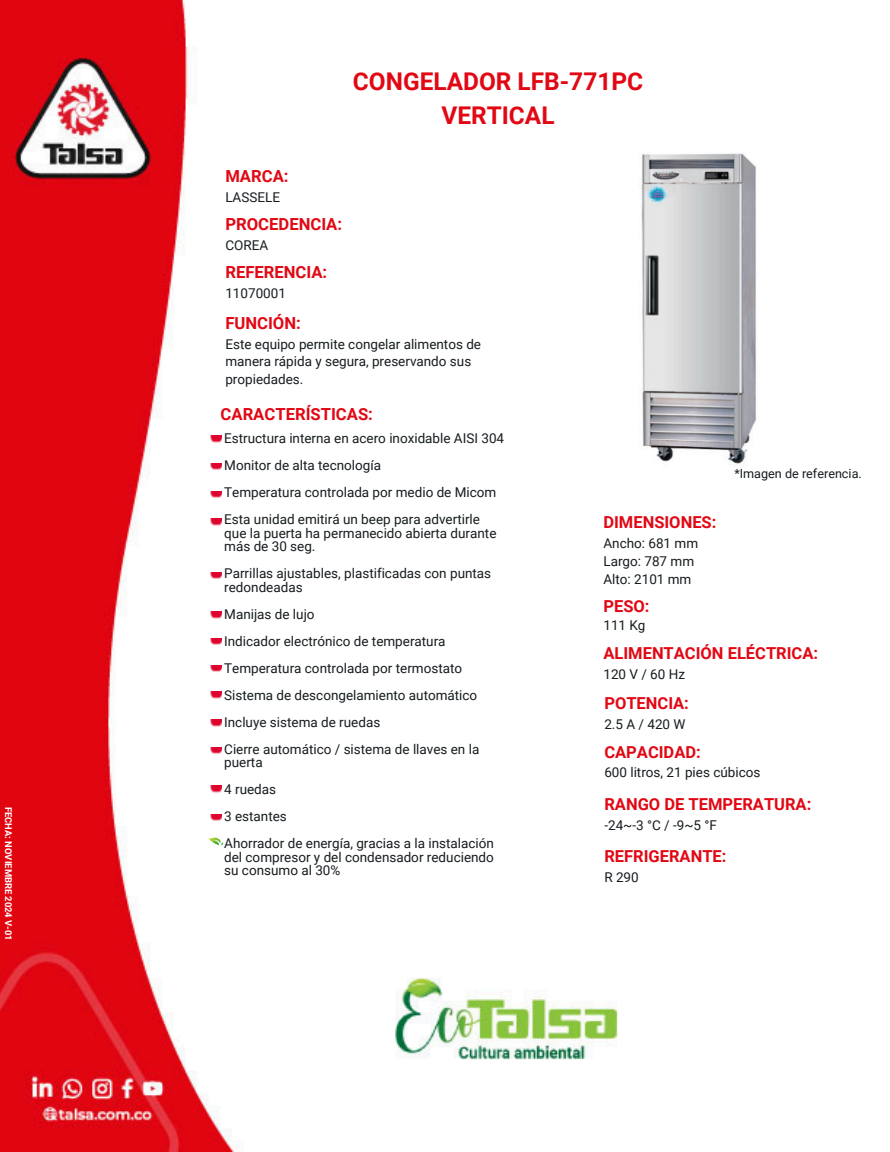
<style>
.page{position:relative;width:890px;height:1152px;background:#fff}
.page>*{position:absolute;margin:0;border:0;box-sizing:border-box;transform-origin:0 0}
.t1{font:700 24.45px/33.8px "Roboto";color:#e10814;text-align:center}
.t2{font:700 16.65px "Roboto";color:#e10814}
.t3{font:700 16.5px "Roboto";color:#e10814}
.t4{font:13.5px/13.5px "Roboto";color:#161c1f}
.t5{font:12.6px "Roboto";color:#161c1f}
.t6{font:700 9.38px "Roboto";color:#fff}
</style>
<div class="page">
<img style="left:0;top:0;width:618px;height:1152px">
<div style="left:527px;top:361px;width:43px;height:43px;background:#fff"></div>
<svg style="left:210px;top:436px;width:11px;height:7px"></svg>
<svg style="left:210px;top:519px;width:11px;height:7px"></svg>
<svg style="left:210px;top:491px;width:11px;height:7px"></svg>
<svg style="left:210px;top:720px;width:11px;height:7px"></svg>
<svg style="left:210px;top:612px;width:11px;height:7px"></svg>
<svg style="left:210px;top:639px;width:11px;height:7px"></svg>
<svg style="left:210px;top:665px;width:11px;height:8px"></svg>
<svg style="left:210px;top:463px;width:11px;height:8px"></svg>
<svg style="left:210px;top:814px;width:11px;height:8px"></svg>
<svg style="left:210px;top:572px;width:11px;height:8px"></svg>
<svg style="left:210px;top:748px;width:11px;height:7px"></svg>
<svg style="left:208px;top:838px;width:16px;height:8px"></svg>
<img style="left:641px;top:153px;width:115px;height:311px">
<svg style="left:210px;top:786px;width:11px;height:7px"></svg>
<svg style="left:210px;top:692px;width:11px;height:7px"></svg>
<h6 class="t6" style="left:14px;top:807px;width:135px;rotate:90deg">FECHA: NOVIEMBRE 2024 V-01</h6>
<h6 class="t1" style="left:353px;top:65px;width:292px">CONGELADOR LFB-771PC<br>VERTICAL</h6>
<h6 class="t2" style="left:225px;top:167px;width:65px">MARCA:</h6>
<h6 class="t4" style="left:225px;top:190px;width:56px">LASSELE</h6>
<h6 class="t2" style="left:225px;top:214px;width:118px">PROCEDENCIA:</h6>
<h6 class="t4" style="left:225px;top:239px;width:44px">COREA</h6>
<h6 class="t2" style="left:225px;top:262px;width:103px">REFERENCIA:</h6>
<h6 class="t4" style="left:225px;top:287px;width:62px">11070001</h6>
<h6 class="t2" style="left:225px;top:314px;width:77px">FUNCIÓN:</h6>
<h6 class="t4" style="left:225px;top:336px;width:257px;line-height:17.4px">Este equipo permite congelar alimentos de manera rápida y segura, preservando sus propiedades.</h6>
<h6 class="t2" style="left:221px;top:404px;width:154px">CARACTERÍSTICAS:</h6>
<p class="t4" style="left:224px;top:432px;width:281px">Estructura interna en acero inoxidable AISI 304</p>
<h1 class="t4" style="left:224px;top:459px;width:158px">Monitor de alta tecnología</h1>
<p class="t4" style="left:224px;top:479px;width:274px;line-height:27px">Temperatura controlada por medio de Micom<br>Esta unidad emitirá un beep para advertirle</p>
<p class="t4" style="left:224px;top:526px;width:274px">que la puerta ha permanecido abierta durante más de 30 seg.</p>
<h2 class="t4" style="left:224px;top:567px;width:268px">Parrillas ajustables, plastificadas con puntas redondeadas</h2>
<h2 class="t4" style="left:224px;top:607px;width:92px">Manijas de lujo</h2>
<h5 class="t4" style="left:224px;top:634px;width:223px">Indicador electrónico de temperatura</h5>
<h3 class="t4" style="left:224px;top:661px;width:239px">Temperatura controlada por termostato</h3>
<h3 class="t4" style="left:224px;top:682px;width:255px;line-height:27px">Sistema de descongelamiento automático<br>Incluye sistema de ruedas</h3>
<h6 class="t4" style="left:224px;top:742px;width:257px">Cierre automático / sistema de llaves en la puerta</h6>
<h2 class="t4" style="left:224px;top:783px;width:53px">4 ruedas</h2>
<h6 class="t4" style="left:224px;top:810px;width:64px">3 estantes</h6>
<h6 class="t4" style="left:224px;top:837px;width:271px;text-align:justify">Ahorrador de energía, gracias a la instalación del compresor y del condensador reduciendo su consumo al 30%</h6>
<h6 class="t5" style="left:734px;top:467px;width:129px">*Imagen de referencia.</h6>
<p class="t3" style="left:603px;top:513px;width:114px">DIMENSIONES:</p>
<p class="t4" style="left:603px;top:535px;width:96px;line-height:18px">Ancho: 681 mm<br>Largo: 787 mm<br>Alto: 2101 mm</p>
<p class="t3" style="left:603px;top:596px;width:48px">PESO:</p>
<p class="t4" style="left:603px;top:619px;width:44px">111 Kg</p>
<h6 class="t3" style="left:603px;top:644px;width:216px">ALIMENTACIÓN ELÉCTRICA:</h6>
<h6 class="t4" style="left:603px;top:668px;width:83px">120 V / 60 Hz</h6>
<p class="t3" style="left:604px;top:694px;width:86px">POTENCIA:</p>
<p class="t4" style="left:604px;top:718px;width:83px">2.5 A / 420 W</p>
<h4 class="t3" style="left:604px;top:743px;width:98px">CAPACIDAD:</h4>
<h4 class="t4" style="left:604px;top:766px;width:157px">600 litros, 21 pies cúbicos</h4>
<p class="t3" style="left:604px;top:795px;width:208px">RANGO DE TEMPERATURA:</p>
<p class="t4" style="left:604px;top:818px;width:114px">-24~-3 °C / -9~5 °F</p>
<p class="t3" style="left:604px;top:847px;width:124px">REFRIGERANTE:</p>
<p class="t4" style="left:604px;top:871px;width:36px">R 290</p>
</div>
